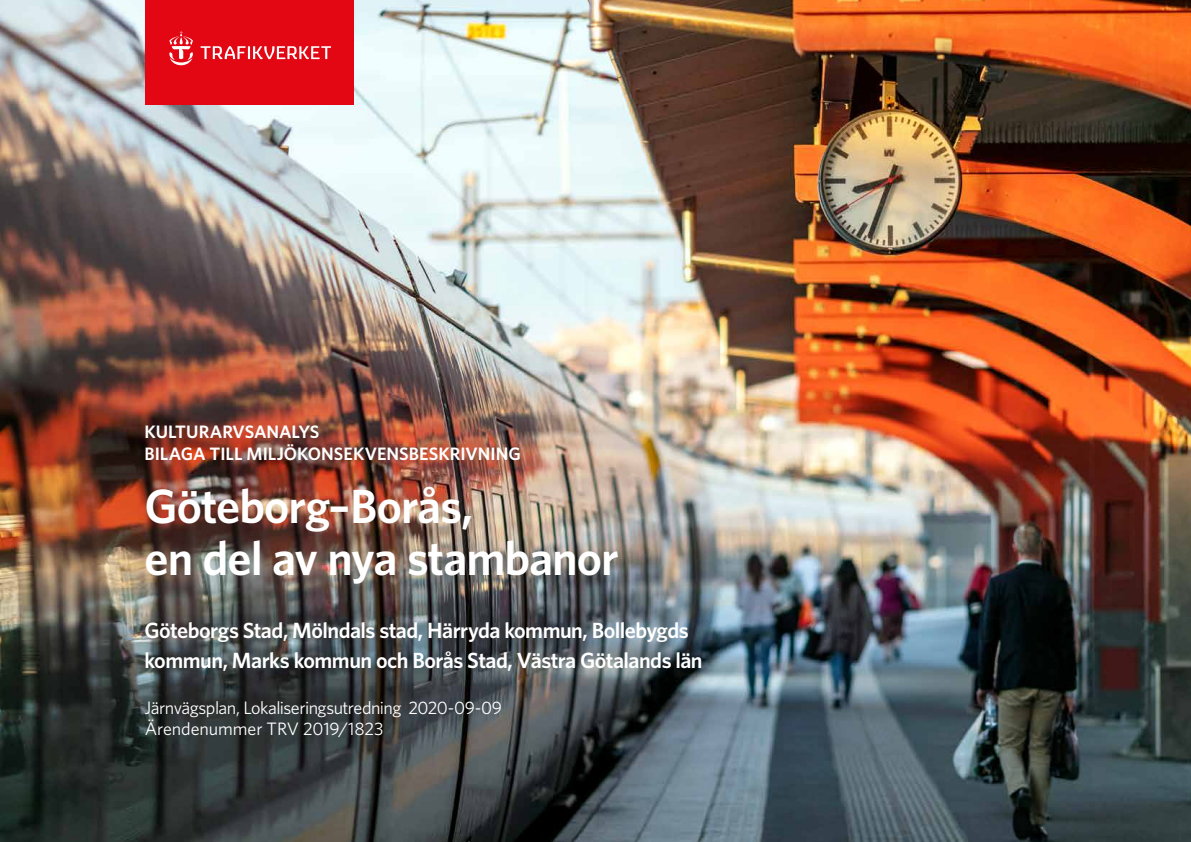
<style>
.page{position:relative;width:1191px;height:842px;background:#fff}
.page>*{position:absolute;margin:0;border:0;box-sizing:border-box;transform-origin:0 0}
.t1{font:600 48px/52px "Whitney";letter-spacing:-.02em;color:#fff}
.t2{font:600 22px/30px "Whitney";letter-spacing:-.025em;color:#fff}
.t3{font:18px/21.6px "Whitney";letter-spacing:-.025em;color:#fff}
.t4{font:600 18px/21.6px "Whitney";color:#fff}
</style>
<div class="page">
<img style="left:0;top:0;width:1191px;height:842px">
<div style="left:145px;top:1px;width:208px;height:104px;background:#e30613"></div>
<svg style="left:200px;top:46px;width:131px;height:13px"></svg>
<svg style="left:169px;top:31px;width:24px;height:34px"></svg>
<p class="t4" style="left:144px;top:421px;width:378px">KULTURARVSANALYS<br>BILAGA TILL MILJÖKONSEKVENSBESKRIVNING</p>
<h1 class="t1" style="left:144px;top:479px;width:476px">Göteborg–Borås,<br>en del av nya stambanor</h1>
<p class="t2" style="left:144px;top:615px;width:559px">Göteborgs Stad, Mölndals stad, Härryda kommun, Bollebygds kommun, Marks kommun och Borås Stad, Västra Götalands län</p>
<p class="t3" style="left:145px;top:696px;width:359px">Järnvägsplan, Lokaliseringsutredning 2020-09-09<br>Ärendenummer TRV 2019/1823</p>
</div>
